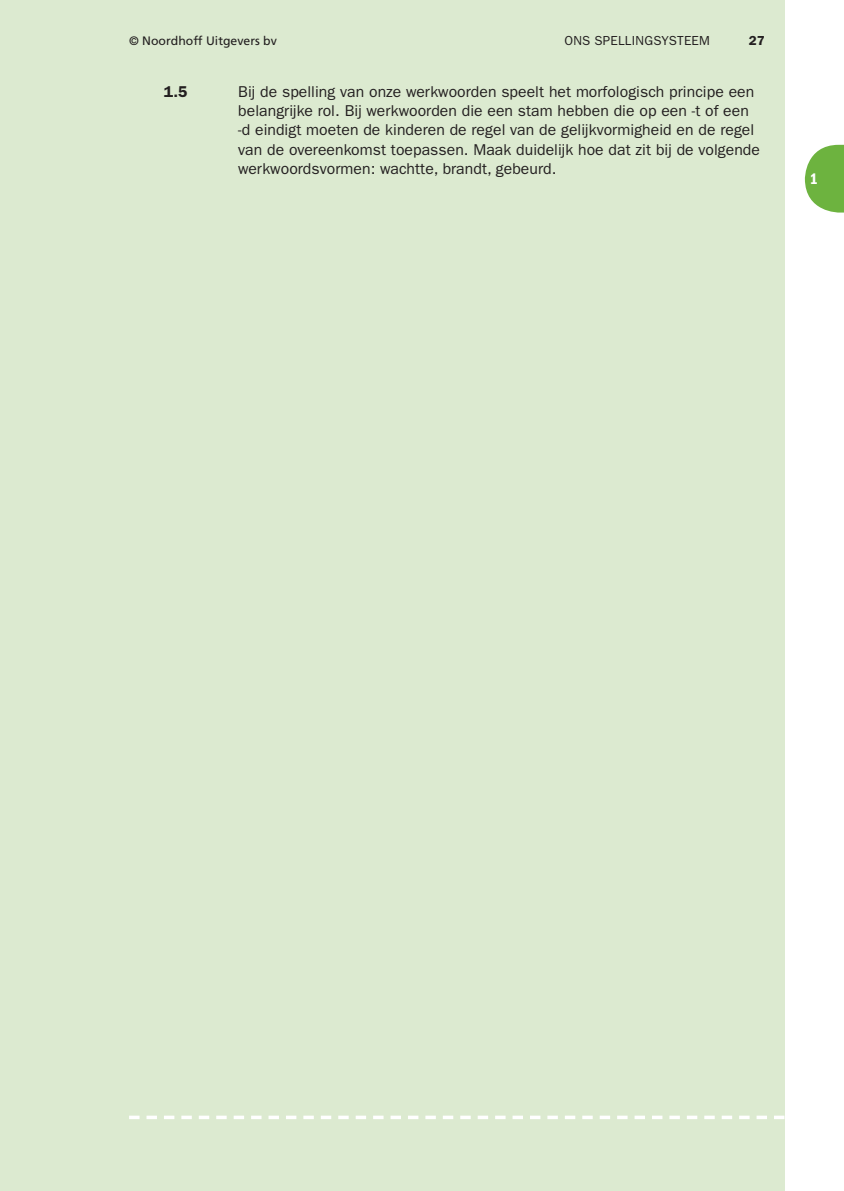
<style>
.page{position:relative;width:844px;height:1191px;background:#fff}
.page>*{position:absolute;margin:0;border:0;box-sizing:border-box;transform-origin:0 0}
.t1{font:15.75px/19.2px "ITC Franklin Gothic Std";letter-spacing:.005em;color:#231f20}
.t2{font:600 15.75px "ITC Franklin Gothic Std";color:#231f20}
.t3{font:15.75px "ITC Franklin Gothic Std Dm Cd";color:#fff}
.t4{font:13.12px "ITC Franklin Gothic Std";letter-spacing:.02em;color:#231f20}
.t5{font:600 13.12px "ITC Franklin Gothic Std";color:#231f20}
.t6{font:12.25px "Frutiger LT Std";color:#231f20}
</style>
<div class="page">
<div style="left:0;top:0;width:784px;height:1191px;background:#dcead0"></div>
<svg style="left:129px;top:1115px;width:655px;height:4px"></svg>
<svg style="left:804px;top:145px;width:39px;height:67px"></svg>
<p class="t6" style="left:129px;top:35px;width:149px">© Noordhoff Uitgevers bv</p>
<p class="t4" style="left:564px;top:35px;width:147px">ONS SPELLINGSYSTEEM</p>
<p class="t5" style="left:748px;top:35px;width:17px">27</p>
<p class="t2" style="left:164px;top:85px;width:25px">1.5</p>
<p class="t1" style="left:238px;top:83px;width:523px">Bij de spelling van onze werkwoorden speelt het morfologisch principe een belangrijke rol. Bij werkwoorden die een stam hebben die op een -t of een -d eindigt moeten de kinderen de regel van de gelijkvormigheid en de regel van de overeenkomst toepassen. Maak duidelijk hoe dat zit bij de volgende werkwoordsvormen: wachtte, brandt, gebeurd.</p>
<p class="t3" style="left:809px;top:172px;width:10px">1</p>
</div>
